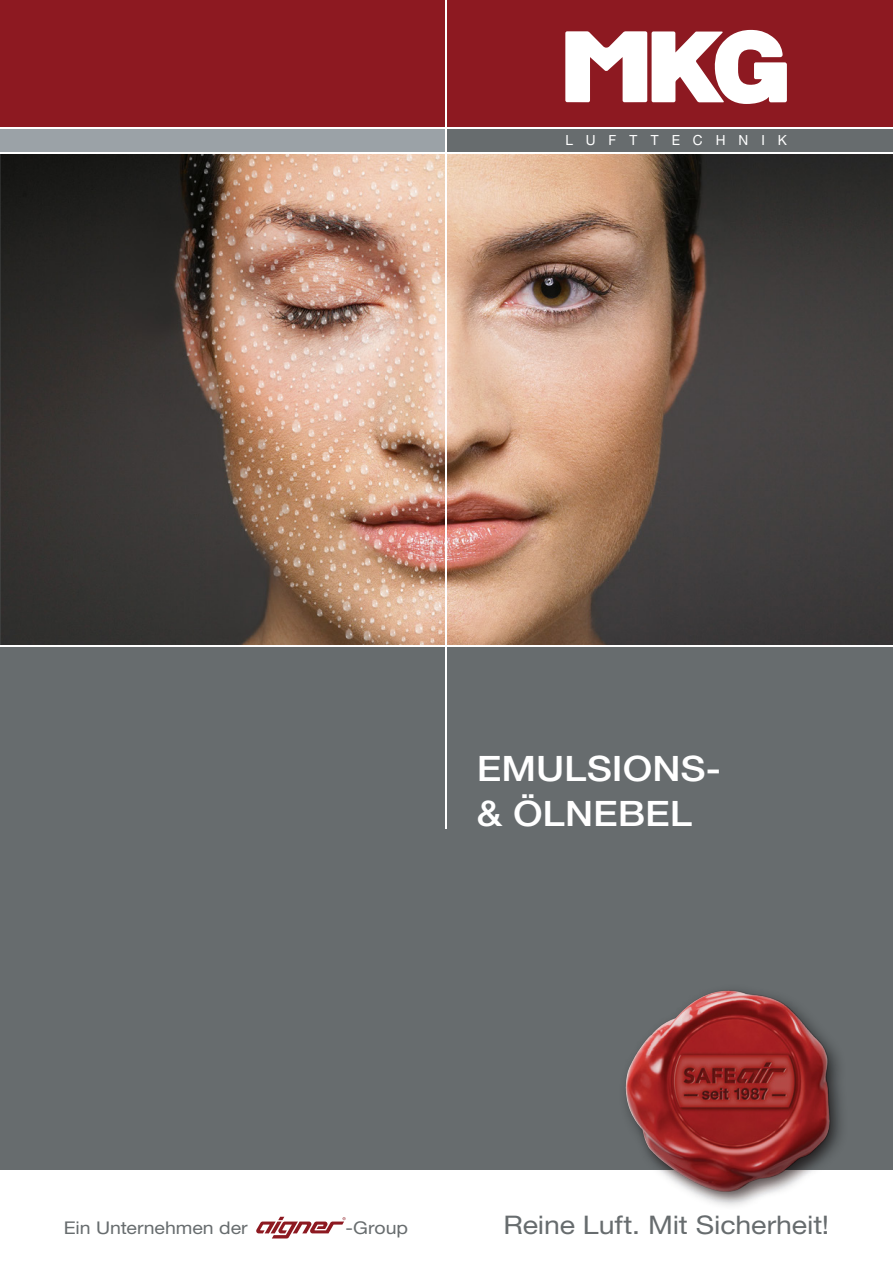
<style>
.page{position:relative;width:893px;height:1263px;background:#fff}
.page>*{position:absolute;margin:0;border:0;box-sizing:border-box;transform-origin:0 0}
.t1{font:500 35.1px/45px "Helvetica Neue LT Std";color:#fff;scale:1.11 1}
.t2{font:25.65px "Helvetica Neue LT Std";letter-spacing:-.005em;color:#676c6e;scale:1.11 1}
.t3{font:17.55px "Helvetica Neue LT Std";letter-spacing:-.005em;color:#676c6e;scale:1.11 1}
.t4{font:13.95px "Helvetica Neue LT Std";letter-spacing:.955em;color:#fff}
</style>
<div class="page">
<div style="left:0;top:0;width:893px;height:128px;background:#8d1921"></div>
<img style="left:0;top:154px;width:893px;height:491px">
<div style="left:446px;top:128px;width:447px;height:25px;background:#676c6e"></div>
<div style="left:0;top:128px;width:446px;height:25px;background:#9ba2a7"></div>
<div style="left:0;top:646px;width:893px;height:524px;background:#676c6e"></div>
<hr style="left:446px;top:0;width:1px;height:828px;background:#fff">
<div style="left:618px;top:982px;width:232px;height:229px;background:#000;opacity:.5"></div>
<img style="left:626px;top:990px;width:182px;height:201px">
<hr style="left:0;top:152px;width:893px;height:2px;background:#fff">
<hr style="left:0;top:646px;width:893px;height:1px;background:#fff">
<hr style="left:0;top:127px;width:893px;height:1px;background:#fff">
<svg style="left:565px;top:30px;width:222px;height:74px"></svg>
<svg style="left:256px;top:1217px;width:90px;height:21px"></svg>
<p class="t4" style="left:565px;top:132px;width:223px">LUFTTECHNIK</p>
<h1 class="t1" style="left:477px;top:746px;width:221px">EMULSIONS-&amp; ÖLNEBEL</h1>
<p class="t3" style="left:64px;top:1217px;width:167px">Ein Unternehmen der</p>
<p class="t3" style="left:345px;top:1217px;width:58px">-Group</p>
<p class="t2" style="left:503px;top:1209px;width:295px">Reine Luft. Mit Sicherheit!</p>
</div>
